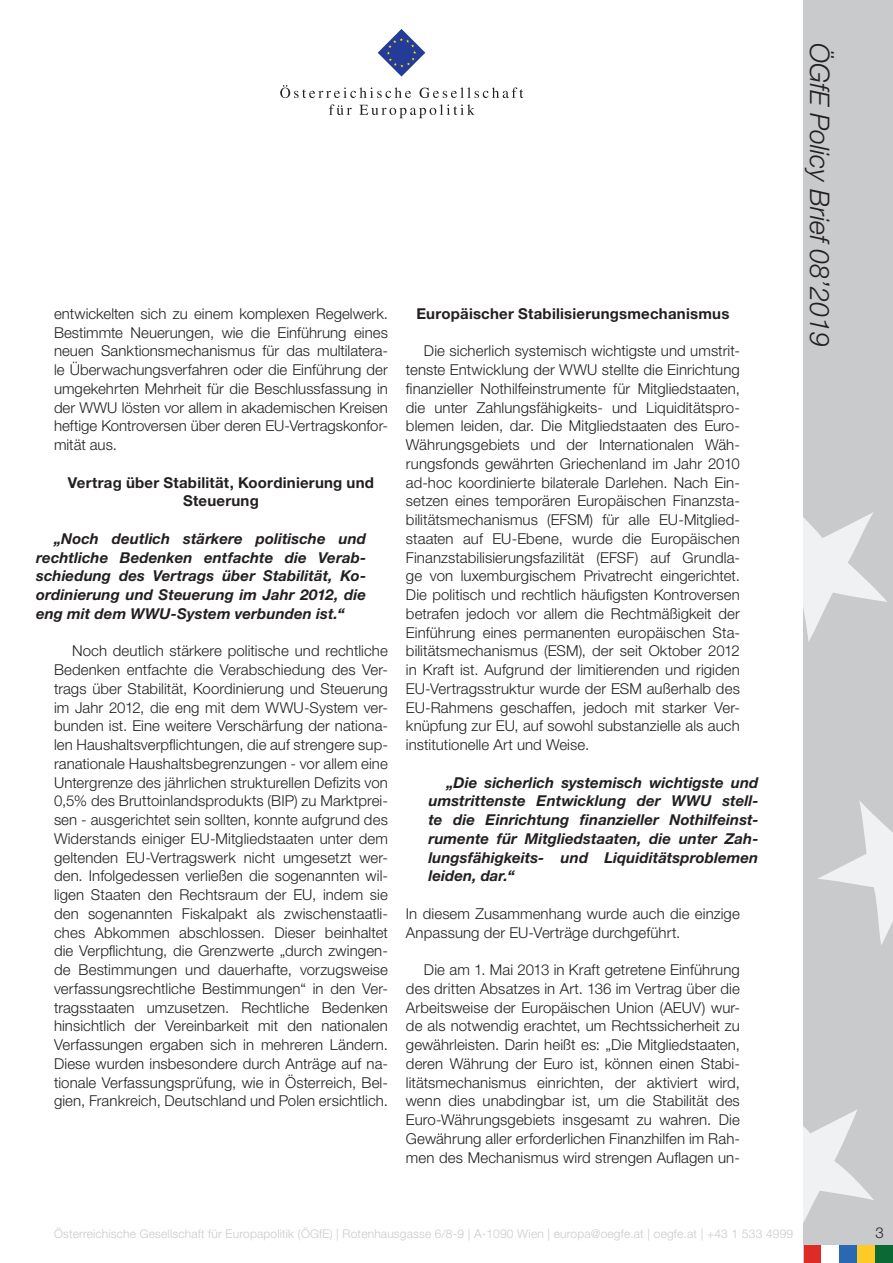
<style>
.page{position:relative;width:893px;height:1263px;background:#fff}
.page>*{position:absolute;margin:0;border:0;box-sizing:border-box;transform-origin:0 0}
.t1{font:italic 300 27px "Helvetica Neue LT Std";color:#231f20}
.Standard_Paragraph{font:300 15px/18.8px "Helvetica Neue LT Std";letter-spacing:.005em;color:#231f20;text-align:justify}
.Standard_Paragraph-2{font:italic 700 15px/18.8px "Helvetica Neue LT Std";letter-spacing:.005em;color:#231f20;text-align:justify}
.Zwischenüberschrift{font:700 15px/18.8px "Helvetica Neue LT Std";letter-spacing:.015em;color:#231f20;text-align:center}
.t2{font:300 12px "Helvetica Neue LT Std";letter-spacing:.015em;color:#c9cacc}
</style>
<div class="page">
<div style="left:804px;top:0;width:89px;height:1263px;background:#c9cacc"></div>
<svg style="left:804px;top:512px;width:83px;height:130px"></svg>
<svg style="left:818px;top:801px;width:75px;height:144px"></svg>
<svg style="left:804px;top:1110px;width:70px;height:111px"></svg>
<svg style="left:378px;top:29px;width:47px;height:48px"></svg>
<svg style="left:280px;top:85px;width:131px;height:13px"></svg>
<svg style="left:420px;top:87px;width:103px;height:11px"></svg>
<svg style="left:329px;top:104px;width:23px;height:11px"></svg>
<svg style="left:359px;top:104px;width:116px;height:14px"></svg>
<div style="left:857px;top:1245px;width:18px;height:18px;background:#fecb26"></div>
<div style="left:839px;top:1245px;width:18px;height:18px;background:#2b68b3"></div>
<div style="left:804px;top:1245px;width:17px;height:18px;background:#de2b26"></div>
<div style="left:875px;top:1245px;width:18px;height:18px;background:#0b6936"></div>
<div style="left:821px;top:1245px;width:18px;height:18px;background:#fff"></div>
<p class="Standard_Paragraph" style="left:54px;top:304px;width:335px">entwickelten sich zu einem komplexen Regelwerk.<br>Bestimmte Neuerungen, wie die Einführung eines neuen Sanktionsmechanismus für das multilatera&shy;le Überwachungsverfahren oder die Einführung der umgekehrten Mehrheit für die Beschlussfassung in der WWU lösten vor allem in akademischen Kreisen heftige Kontroversen über deren EU-Vertragskonfor&shy;mität aus.</p>
<p class="Zwischenüberschrift" style="left:68px;top:472px;width:308px">Vertrag über Stabilität, Koordinierung und<br>Steuerung</p>
<p class="Standard_Paragraph-2" style="left:36px;top:529px;width:332px;text-indent:18px">„Noch deutlich stärkere politische und rechtliche Bedenken entfachte die Verab&shy;schiedung des Vertrags über Stabilität, Ko&shy;ordinierung und Steuerung im Jahr 2012, die eng mit dem WWU-System verbunden ist.“</p>
<p class="Standard_Paragraph" style="left:54px;top:641px;width:335px;text-indent:18px">Noch deutlich stärkere politische und rechtliche Bedenken entfachte die Verabschiedung des Ver&shy;trags über Stabilität, Koordinierung und Steuerung im Jahr 2012, die eng mit dem WWU-System ver&shy;bunden ist. Eine weitere Verschärfung der nationa&shy;len Haushaltsverpflichtungen, die auf strengere sup&shy;ranationale Haushaltsbegrenzungen - vor allem eine Untergrenze des jährlichen strukturellen Defizits von 0,5% des Bruttoinlandsprodukts (BIP) zu Marktprei&shy;sen - ausgerichtet sein sollten, konnte aufgrund des Widerstands einiger EU-Mitgliedstaaten unter dem geltenden EU-Vertragswerk nicht umgesetzt wer&shy;den. Infolgedessen verließen die sogenannten wil&shy;ligen Staaten den Rechtsraum der EU, indem sie den sogenannten Fiskalpakt als zwischenstaatli&shy;ches Abkommen abschlossen. Dieser beinhaltet die Verpflichtung, die Grenzwerte „durch zwingen&shy;de Bestimmungen und dauerhafte, vorzugsweise verfassungsrechtliche Bestimmungen“ in den Ver&shy;tragsstaaten umzusetzen. Rechtliche Bedenken hinsichtlich der Vereinbarkeit mit den nationalen Verfassungen ergaben sich in mehreren Ländern.<br>Diese wurden insbesondere durch Anträge auf na&shy;tionale Verfassungsprüfung, wie in Österreich, Bel&shy;gien, Frankreich, Deutschland und Polen ersichtlich.</p>
<p class="Zwischenüberschrift" style="left:416px;top:304px;width:315px">Europäischer Stabilisierungsmechanismus</p>
<p class="Standard_Paragraph" style="left:406px;top:341px;width:335px;text-indent:18px">Die sicherlich systemisch wichtigste und umstrit&shy;tenste Entwicklung der WWU stellte die Einrichtung finanzieller Nothilfeinstrumente für Mitgliedstaaten, die unter Zahlungsfähigkeits- und Liquiditätspro&shy;blemen leiden, dar. Die Mitgliedstaaten des Euro-Währungsgebiets und der Internationalen Wäh&shy;rungsfonds gewährten Griechenland im Jahr 2010 ad-hoc koordinierte bilaterale Darlehen. Nach Ein&shy;setzen eines temporären Europäischen Finanzsta&shy;bilitätsmechanismus (EFSM) für alle EU-Mitglied&shy;staaten auf EU-Ebene, wurde die Europäischen Finanzstabilisierungsfazilität (EFSF) auf Grundla&shy;ge von luxemburgischem Privatrecht eingerichtet.<br>Die politisch und rechtlich häufigsten Kontroversen betrafen jedoch vor allem die Rechtmäßigkeit der Einführung eines permanenten europäischen Sta&shy;bilitätsmechanismus (ESM), der seit Oktober 2012 in Kraft ist. Aufgrund der limitierenden und rigiden EU-Vertragsstruktur wurde der ESM außerhalb des EU-Rahmens geschaffen, jedoch mit starker Ver&shy;knüpfung zur EU, auf sowohl substanzielle als auch institutionelle Art und Weise.</p>
<p class="Standard_Paragraph-2" style="left:428px;top:772px;width:332px;text-indent:18px">„Die sicherlich systemisch wichtigste und umstrittenste Entwicklung der WWU stell&shy;te die Einrichtung finanzieller Nothilfeinst&shy;rumente für Mitgliedstaaten, die unter Zah&shy;lungsfähigkeits- und Liquiditätsproblemen leiden, dar.“</p>
<p class="Standard_Paragraph" style="left:406px;top:904px;width:335px">In diesem Zusammenhang wurde auch die einzige<br>Anpassung der EU-Verträge durchgeführt.</p>
<p class="Standard_Paragraph" style="left:406px;top:960px;width:335px;text-indent:18px">Die am 1. Mai 2013 in Kraft getretene Einführung des dritten Absatzes in Art. 136 im Vertrag über die Arbeitsweise der Europäischen Union (AEUV) wur&shy;de als notwendig erachtet, um Rechtssicherheit zu gewährleisten. Darin heißt es: „Die Mitgliedstaaten, deren Währung der Euro ist, können einen Stabi&shy;litätsmechanismus einrichten, der aktiviert wird, wenn dies unabdingbar ist, um die Stabilität des Euro-Währungsgebiets insgesamt zu wahren. Die Gewährung aller erforderlichen Finanzhilfen im Rah&shy;men des Mechanismus wird strengen Auflagen un-</p>
<h1 class="t1" style="left:836px;top:43px;width:305px;rotate:90deg">ÖGfE Policy Brief 08’2019</h1>
<p class="t2" style="left:54px;top:1226px;width:741px">Österreichische Gesellschaft für Europapolitik (ÖGfE) | Rotenhausgasse 6/8-9 | A-1090 Wien | europa@oegfe.at | oegfe.at | +43 1 533 4999</p>
<p class="Standard_Paragraph" style="left:875px;top:1222px;width:10px">3</p>
</div>
